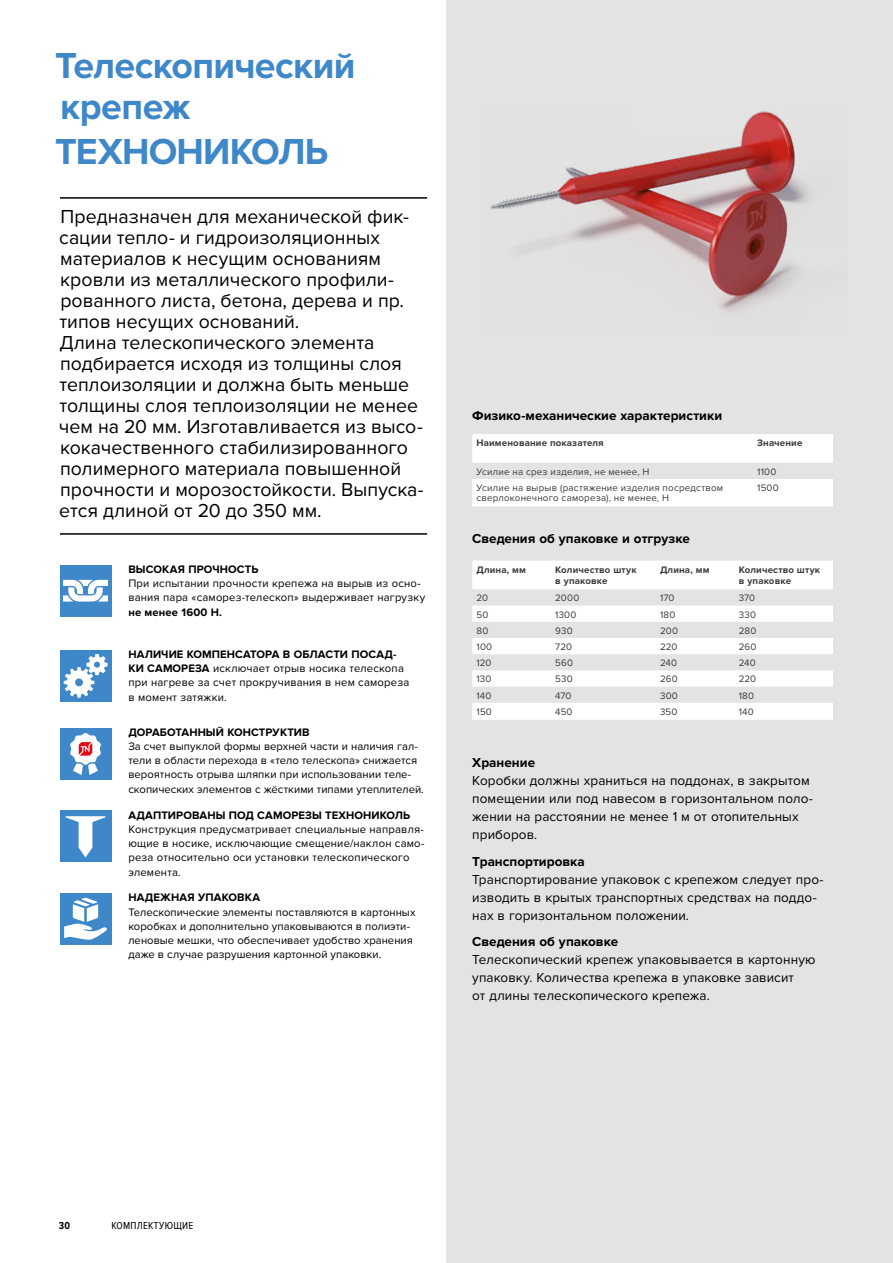
<style>
.page{position:relative;width:893px;height:1263px;background:#fff}
.page>*{position:absolute;margin:0;border:0;box-sizing:border-box;transform-origin:0 0}
.t1{font:700 37.5px/40.5px "Proxima Nova";letter-spacing:-.02em;color:#3e87c8}
.t2{font:19.5px/21px "Proxima Nova";color:#000}
.t3{font:13.5px/18px "Proxima Nova";letter-spacing:.005em;color:#000}
.t4{font:700 13.5px "Proxima Nova";color:#000}
.t5{font:11.25px/14.2px "Proxima Nova";letter-spacing:.005em;color:#000}
.t6{font:700 11.25px "Proxima Nova";letter-spacing:.005em;color:#000}
.t7{font:10.5px "Proxima Nova Cond";color:#000}
.t8{font:700 10.5px "Proxima Nova Cond";color:#000}
.t9{font:9.75px/10.5px "Proxima Nova";letter-spacing:.02em;color:#3c3c3b}
.t10{font:700 9.75px/11.4px "Proxima Nova";letter-spacing:.015em;color:#3c3c3b}
.s1{font-weight:700}
</style>
<div class="page">
<div style="left:446px;top:0;width:447px;height:1263px;background:#e3e3e3"></div>
<hr style="left:60px;top:197px;width:367px;height:2px;background:#000">
<hr style="left:60px;top:533px;width:367px;height:2px;background:#000">
<img style="left:490px;top:111px;width:322px;height:201px">
<div style="left:60px;top:565px;width:51px;height:51px;background:#3e87c8"></div>
<svg style="left:63px;top:580px;width:45px;height:21px"></svg>
<div style="left:60px;top:650px;width:51px;height:51px;background:#3e87c8"></div>
<svg style="left:64px;top:654px;width:44px;height:44px"></svg>
<div style="left:60px;top:728px;width:51px;height:51px;background:#3e87c8"></div>
<svg style="left:70px;top:733px;width:31px;height:42px"></svg>
<div style="left:60px;top:811px;width:51px;height:51px;background:#3e87c8"></div>
<svg style="left:66px;top:816px;width:39px;height:41px"></svg>
<div style="left:60px;top:894px;width:51px;height:51px;background:#3e87c8"></div>
<svg style="left:64px;top:898px;width:43px;height:42px"></svg>
<div style="left:472px;top:434px;width:361px;height:29px;background:#fff"></div>
<div style="left:472px;top:479px;width:361px;height:26px;background:#fff"></div>
<hr style="left:472px;top:505px;width:281px;height:1px;background:#fff">
<hr style="left:753px;top:505px;width:80px;height:1px;background:#fff">
<div style="left:472px;top:561px;width:361px;height:28px;background:#fff"></div>
<svg style="left:472px;top:606px;width:361px;height:112px"></svg>
<hr style="left:472px;top:718px;width:79px;height:2px;background:#fff">
<hr style="left:551px;top:718px;width:105px;height:2px;background:#fff">
<hr style="left:656px;top:718px;width:78px;height:2px;background:#fff">
<hr style="left:734px;top:718px;width:99px;height:2px;background:#fff">
<h1 class="t1" style="left:55px;top:46px;width:302px">Телескопический крепеж</h1>
<h1 class="t1" style="left:55px;top:132px;width:275px">ТЕХНОНИКОЛЬ</h1>
<p class="t2" style="left:59px;top:206px;width:366px">Предназначен для механической фик&shy;сации тепло- и гидроизоляционных материалов к несущим основаниям кровли из металлического профили&shy;рованного листа, бетона, дерева и пр. типов несущих оснований.<br>Длина телескопического элемента подбирается исходя из толщины слоя теплоизоляции и должна быть меньше толщины слоя теплоизоляции не менее чем на 20 мм. Изготавливается из высо&shy;кокачественного стабилизированного полимерного материала повышенной прочности и морозостойкости. Выпуска&shy;ется длиной от 20 до 350 мм.</p>
<p class="t6" style="left:128px;top:562px;width:132px">ВЫСОКАЯ ПРОЧНОСТЬ</p>
<p class="t5" style="left:128px;top:576px;width:298px">При испытании прочности крепежа на вырыв из осно&shy;вания пара «саморез-телескоп» выдерживает нагрузку</p>
<p class="t6" style="left:128px;top:605px;width:95px">не менее 1600 Н.</p>
<p class="t5" style="left:128px;top:647px;width:282px"><span class="s1">НАЛИЧИЕ КОМПЕНСАТОРА В ОБЛАСТИ ПОСАД-КИ САМОРЕЗА</span> исключает отрыв носика телескопа при нагреве за счет прокручивания в нем самореза в момент затяжки.</p>
<p class="t6" style="left:128px;top:725px;width:183px">ДОРАБОТАННЫЙ КОНСТРУКТИВ</p>
<p class="t5" style="left:128px;top:739px;width:297px">За счет выпуклой формы верхней части и наличия гал&shy;тели в области перехода в «тело телескопа» снижается вероятность отрыва шляпки при использовании теле&shy;скопических элементов с жёсткими типами утеплителей.</p>
<p class="t6" style="left:128px;top:808px;width:283px">АДАПТИРОВАНЫ ПОД САМОРЕЗЫ ТЕХНОНИКОЛЬ</p>
<p class="t5" style="left:128px;top:822px;width:298px">Конструкция предусматривает специальные направля&shy;ющие в носике, исключающие смещение/наклон само&shy;реза относительно оси установки телескопического элемента.</p>
<p class="t6" style="left:128px;top:891px;width:133px">НАДЕЖНАЯ УПАКОВКА</p>
<p class="t5" style="left:128px;top:905px;width:289px">Телескопические элементы поставляются в картонных коробках и дополнительно упаковываются в полиэти&shy;леновые мешки, что обеспечивает удобство хранения даже в случае разрушения картонной упаковки.</p>
<p class="t4" style="left:472px;top:407px;width:251px">Физико-механические характеристики</p>
<p class="t10" style="left:476px;top:437px;width:129px">Наименование показателя</p>
<p class="t10" style="left:757px;top:437px;width:47px">Значение</p>
<p class="t9" style="left:476px;top:466px;width:175px">Усилие на срез изделия, не менее, Н</p>
<p class="t9" style="left:757px;top:466px;width:21px">1100</p>
<p class="t9" style="left:476px;top:483px;width:248px">Усилие на вырыв (растяжение изделия посредством сверлоконечного самореза), не менее, Н</p>
<p class="t9" style="left:757px;top:483px;width:23px">1500</p>
<p class="t4" style="left:472px;top:531px;width:219px">Сведения об упаковке и отгрузке</p>
<p class="t10" style="left:476px;top:564px;width:51px">Длина, мм</p>
<p class="t10" style="left:555px;top:564px;width:83px">Количество штук в упаковке</p>
<p class="t10" style="left:660px;top:564px;width:51px">Длина, мм</p>
<p class="t10" style="left:739px;top:564px;width:83px">Количество штук в упаковке</p>
<p class="t9" style="left:476px;top:593px;width:13px">20</p>
<p class="t9" style="left:555px;top:593px;width:26px">2000</p>
<p class="t9" style="left:660px;top:593px;width:16px">170</p>
<p class="t9" style="left:739px;top:593px;width:18px">370</p>
<p class="t9" style="left:476px;top:609px;width:13px">50</p>
<p class="t9" style="left:555px;top:609px;width:23px">1300</p>
<p class="t9" style="left:660px;top:609px;width:17px">180</p>
<p class="t9" style="left:739px;top:609px;width:19px">330</p>
<p class="t9" style="left:476px;top:625px;width:13px">80</p>
<p class="t9" style="left:555px;top:625px;width:19px">930</p>
<p class="t9" style="left:660px;top:625px;width:19px">200</p>
<p class="t9" style="left:739px;top:625px;width:19px">280</p>
<p class="t9" style="left:476px;top:642px;width:17px">100</p>
<p class="t9" style="left:555px;top:642px;width:18px">720</p>
<p class="t9" style="left:660px;top:642px;width:19px">220</p>
<p class="t9" style="left:739px;top:642px;width:19px">260</p>
<p class="t9" style="left:476px;top:658px;width:17px">120</p>
<p class="t9" style="left:555px;top:658px;width:19px">560</p>
<p class="t9" style="left:660px;top:658px;width:19px">240</p>
<p class="t9" style="left:739px;top:658px;width:19px">240</p>
<p class="t9" style="left:476px;top:674px;width:17px">130</p>
<p class="t9" style="left:555px;top:674px;width:19px">530</p>
<p class="t9" style="left:660px;top:674px;width:19px">260</p>
<p class="t9" style="left:739px;top:674px;width:19px">220</p>
<p class="t9" style="left:476px;top:690px;width:17px">140</p>
<p class="t9" style="left:555px;top:690px;width:18px">470</p>
<p class="t9" style="left:660px;top:690px;width:19px">300</p>
<p class="t9" style="left:739px;top:690px;width:17px">180</p>
<p class="t9" style="left:476px;top:706px;width:17px">150</p>
<p class="t9" style="left:555px;top:706px;width:19px">450</p>
<p class="t9" style="left:660px;top:706px;width:19px">350</p>
<p class="t9" style="left:739px;top:706px;width:17px">140</p>
<p class="t4" style="left:472px;top:755px;width:64px">Хранение</p>
<p class="t3" style="left:472px;top:772px;width:342px">Коробки должны храниться на поддонах, в закрытом помещении или под навесом в горизонтальном поло&shy;жении на расстоянии не менее 1 м от отопительных приборов.</p>
<p class="t4" style="left:472px;top:853px;width:114px">Транспортировка</p>
<p class="t3" style="left:472px;top:870px;width:353px">Транспортирование упаковок с крепежом следует про&shy;изводить в крытых транспортных средствах на поддо&shy;нах в горизонтальном положении.</p>
<p class="t4" style="left:472px;top:934px;width:147px">Сведения об упаковке</p>
<p class="t3" style="left:472px;top:951px;width:345px">Телескопический крепеж упаковывается в картонную упаковку. Количества крепежа в упаковке зависит<br>от длины телескопического крепежа.</p>
<p class="t8" style="left:59px;top:1219px;width:13px">30</p>
<p class="t7" style="left:111px;top:1220px;width:7px">комплекту</p>
<p class="t7" style="left:165px;top:1220px;width:16px">ющие</p>
</div>
